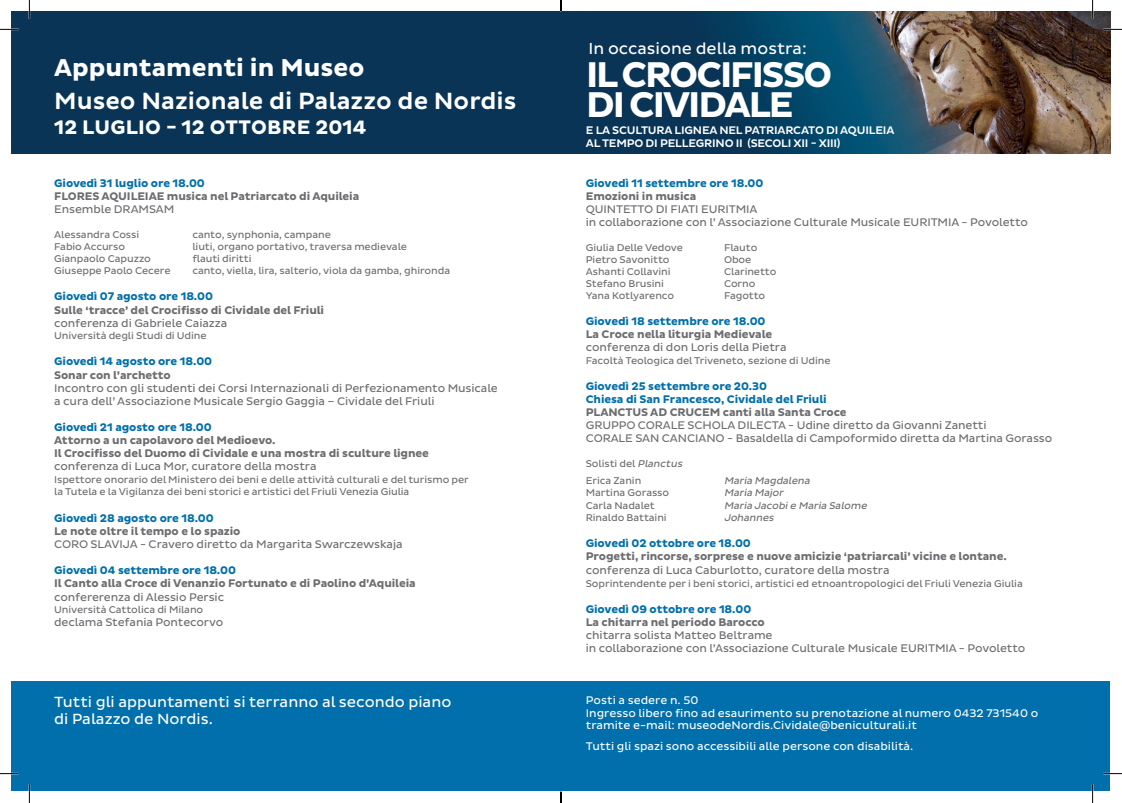
<style>
.page{position:relative;width:1122px;height:803px;background:#fff}
.page>*{position:absolute;margin:0;border:0;box-sizing:border-box;transform-origin:0 0}
.t1{font:700 36.38px/29.6px "Pluto Sans";letter-spacing:-.055em;color:#fff}
.t2{font:700 24.75px "Pluto Sans";color:#fff}
.t3{font:500 23.88px "Pluto Sans";color:#fff}
.t4{font:700 20px "Pluto Sans";letter-spacing:.01em;color:#fff}
.t5{font:16.25px "Pluto Sans";color:#fff}
.t6{font:15px/17.5px "Pluto Sans";color:#fff}
.t7{font:11.25px/13.1px "Pluto Sans";letter-spacing:-.01em;color:#6c6d70}
.t8{font:700 11.25px/13.1px "Pluto Sans";letter-spacing:-.01em;color:#6c6d70}
.t9{font:700 11.25px/13.1px "Pluto Sans";letter-spacing:-.01em;color:#006fab}
.t10{font:11.25px/12.5px "Pluto Sans";color:#fff}
.t11{font:500 11.25px/13.6px "Pluto Sans";letter-spacing:-.015em;color:#fff}
.t12{font:10px/12.5px "Pluto Sans";letter-spacing:-.01em;color:#6c6d70}
.t13{font:italic 10px "Pluto Sans";color:#6c6d70}
.s1{font-style:italic}
</style>
<div class="page">
<img style="left:12px;top:12px;width:1098px;height:141px">
<div style="left:12px;top:681px;width:1098px;height:110px;background:#006fab"></div>
<svg style="left:0;top:29px;width:19px;height:1px"></svg>
<svg style="left:1103px;top:29px;width:19px;height:1px"></svg>
<svg style="left:0;top:773px;width:19px;height:1px"></svg>
<svg style="left:1103px;top:773px;width:19px;height:1px"></svg>
<svg style="left:29px;top:0;width:1px;height:19px"></svg>
<svg style="left:29px;top:784px;width:1px;height:19px"></svg>
<svg style="left:1092px;top:0;width:1px;height:19px"></svg>
<svg style="left:1092px;top:784px;width:1px;height:19px"></svg>
<svg style="left:560px;top:0;width:2px;height:11px"></svg>
<svg style="left:560px;top:792px;width:2px;height:11px"></svg>
<h2 class="t2" style="left:54px;top:54px;width:312px">Appuntamenti in Museo</h2>
<h3 class="t3" style="left:54px;top:87px;width:464px">Museo Nazionale di Palazzo de Nordis</h3>
<h3 class="t4" style="left:54px;top:116px;width:314px">12 LUGLIO - 12 OTTOBRE 2014</h3>
<p class="t9" style="left:54px;top:177px;width:152px">Giovedì 31 luglio ore 18.00</p>
<p class="t8" style="left:54px;top:190px;width:306px">FLORES AQUILEIAE musica nel Patriarcato di Aquileia</p>
<p class="t7" style="left:54px;top:203px;width:122px">Ensemble DRAMSAM</p>
<p class="t12" style="left:54px;top:228px;width:87px">Alessandra Cossi</p>
<p class="t12" style="left:192px;top:228px;width:140px">canto, synphonia, campane</p>
<p class="t12" style="left:54px;top:240px;width:72px">Fabio Accurso</p>
<p class="t12" style="left:192px;top:240px;width:216px">liuti, organo portativo, traversa medievale</p>
<p class="t12" style="left:54px;top:252px;width:98px">Gianpaolo Capuzzo</p>
<p class="t12" style="left:192px;top:252px;width:61px">flauti diritti</p>
<p class="t12" style="left:54px;top:265px;width:118px">Giuseppe Paolo Cecere</p>
<p class="t12" style="left:192px;top:265px;width:259px">canto, viella, lira, salterio, viola da gamba, ghironda</p>
<p class="t9" style="left:54px;top:290px;width:160px">Giovedì 07 agosto ore 18.00</p>
<p class="t8" style="left:54px;top:303px;width:271px">Sulle ‘tracce’ del Crocifisso di Cividale del Friuli</p>
<p class="t7" style="left:54px;top:316px;width:174px">conferenza di Gabriele Caiazza</p>
<p class="t12" style="left:54px;top:330px;width:154px">Università degli Studi di Udine</p>
<p class="t9" style="left:54px;top:355px;width:159px">Giovedì 14 agosto ore 18.00</p>
<p class="t8" style="left:54px;top:368px;width:118px">Sonar con l’archetto</p>
<p class="t7" style="left:54px;top:381px;width:445px">Incontro con gli studenti dei Corsi Internazionali di Perfezionamento Musicale a cura dell’ Associazione Musicale Sergio Gaggia – Cividale del Friuli</p>
<p class="t9" style="left:54px;top:421px;width:159px">Giovedì 21 agosto ore 18.00</p>
<p class="t8" style="left:54px;top:434px;width:376px">Attorno a un capolavoro del Medioevo.<br>Il Crocifisso del Duomo di Cividale e una mostra di sculture lignee</p>
<p class="t7" style="left:54px;top:460px;width:264px">conferenza di Luca Mor, curatore della mostra</p>
<p class="t12" style="left:54px;top:473px;width:416px">Ispettore onorario del Ministero dei beni e delle attività culturali e del turismo per la Tutela e la Vigilanza dei beni storici e artistici del Friuli Venezia Giulia</p>
<p class="t9" style="left:54px;top:512px;width:161px">Giovedì 28 agosto ore 18.00</p>
<p class="t8" style="left:54px;top:525px;width:188px">Le note oltre il tempo e lo spazio</p>
<p class="t7" style="left:54px;top:538px;width:350px">CORO SLAVIJA - Cravero diretto da Margarita Swarczewskaja</p>
<p class="t9" style="left:54px;top:564px;width:183px">Giovedì 04 settembre ore 18.00</p>
<p class="t8" style="left:54px;top:577px;width:363px">Il Canto alla Croce di Venanzio Fortunato e di Paolino d’Aquileia</p>
<p class="t7" style="left:54px;top:590px;width:171px">confererenza di Alessio Persic</p>
<p class="t12" style="left:54px;top:603px;width:151px">Università Cattolica di Milano</p>
<p class="t7" style="left:54px;top:616px;width:171px">declama Stefania Pontecorvo</p>
<h3 class="t5" style="left:588px;top:39px;width:220px">In occasione della mostra:</h3>
<h1 class="t1" style="left:586px;top:61px;width:248px">IL CROCIFISSO<br>DI CIVIDALE</h1>
<p class="t11" style="left:586px;top:123px;width:310px">E LA SCULTURA LIGNEA NEL PATRIARCATO DI AQUILEIA<br>AL TEMPO DI PELLEGRINO II (SECOLI XII - XIII)</p>
<p class="t9" style="left:586px;top:177px;width:179px">Giovedì 11 settembre ore 18.00</p>
<p class="t8" style="left:586px;top:190px;width:112px">Emozioni in musica</p>
<p class="t7" style="left:586px;top:203px;width:444px">QUINTETTO DI FIATI EURITMIA<br>in collaborazione con l’ Associazione Culturale Musicale EURITMIA - Povoletto</p>
<p class="t12" style="left:586px;top:242px;width:99px">Giulia Delle Vedove</p>
<p class="t12" style="left:724px;top:242px;width:35px">Flauto</p>
<p class="t12" style="left:586px;top:253px;width:85px">Pietro Savonitto</p>
<p class="t12" style="left:724px;top:253px;width:29px">Oboe</p>
<p class="t12" style="left:586px;top:265px;width:86px">Ashanti Collavini</p>
<p class="t12" style="left:724px;top:265px;width:54px">Clarinetto</p>
<p class="t12" style="left:586px;top:277px;width:80px">Stefano Brusini</p>
<p class="t12" style="left:724px;top:277px;width:33px">Corno</p>
<p class="t12" style="left:586px;top:289px;width:90px">Yana Kotlyarenco</p>
<p class="t12" style="left:724px;top:289px;width:43px">Fagotto</p>
<p class="t9" style="left:586px;top:315px;width:181px">Giovedì 18 settembre ore 18.00</p>
<p class="t8" style="left:586px;top:328px;width:188px">La Croce nella liturgia Medievale</p>
<p class="t7" style="left:586px;top:341px;width:202px">conferenza di don Loris della Pietra</p>
<p class="t12" style="left:586px;top:354px;width:246px">Facoltà Teologica del Triveneto, sezione di Udine</p>
<p class="t9" style="left:586px;top:380px;width:242px">Giovedì 25 settembre ore 20.30<br>Chiesa di San Francesco, Cividale del Friuli</p>
<p class="t8" style="left:586px;top:406px;width:262px">PLANCTUS AD CRUCEM canti alla Santa Croce</p>
<p class="t7" style="left:586px;top:419px;width:468px">GRUPPO CORALE SCHOLA DILECTA - Udine diretto da Giovanni Zanetti<br>CORALE SAN CANCIANO - Basaldella di Campoformido diretta da Martina Gorasso</p>
<p class="t12" style="left:586px;top:456px;width:100px;line-height:16.2px">Solisti del <span class="s1">Planctus<br></span>Erica Zanin</p>
<p class="t13" style="left:724px;top:474px;width:90px">Maria Magdalena</p>
<p class="t12" style="left:586px;top:487px;width:85px">Martina Gorasso</p>
<p class="t13" style="left:724px;top:487px;width:63px">Maria Major</p>
<p class="t12" style="left:586px;top:499px;width:71px">Carla Nadalet</p>
<p class="t13" style="left:724px;top:499px;width:146px">Maria Jacobie Maria Salome</p>
<p class="t12" style="left:586px;top:512px;width:82px">Rinaldo Battaini</p>
<p class="t13" style="left:724px;top:512px;width:53px">Johannes</p>
<p class="t9" style="left:586px;top:537px;width:167px">Giovedì 02 ottobre ore 18.00</p>
<p class="t8" style="left:586px;top:550px;width:422px">Progetti, rincorse, sorprese e nuove amicizie ‘patriarcali’ vicine e lontane.</p>
<p class="t7" style="left:586px;top:563px;width:305px">conferenza di Luca Caburlotto, curatore della mostra</p>
<p class="t12" style="left:586px;top:577px;width:438px">Soprintendente per i beni storici, artistici ed etnoantropologici del Friuli Venezia Giulia</p>
<p class="t9" style="left:586px;top:603px;width:167px">Giovedì 09 ottobre ore 18.00</p>
<p class="t8" style="left:586px;top:616px;width:181px">La chitarra nel periodo Barocco</p>
<p class="t7" style="left:586px;top:629px;width:441px">chitarra solista Matteo Beltrame<br>in collaborazione con l’Associazione Culturale Musicale EURITMIA - Povoletto</p>
<h3 class="t6" style="left:54px;top:693px;width:399px">Tutti gli appuntamenti si terranno al secondo piano di Palazzo de Nordis.</h3>
<p class="t10" style="left:586px;top:694px;width:454px">Posti a sedere n. 50<br>Ingresso libero fino ad esaurimento su prenotazione al numero 0432 731540 o tramite e-mail: museodeNordis.Cividale@beniculturali.it</p>
<p class="t10" style="left:586px;top:740px;width:329px">Tutti gli spazi sono accessibili alle persone con disabilità.</p>
</div>
